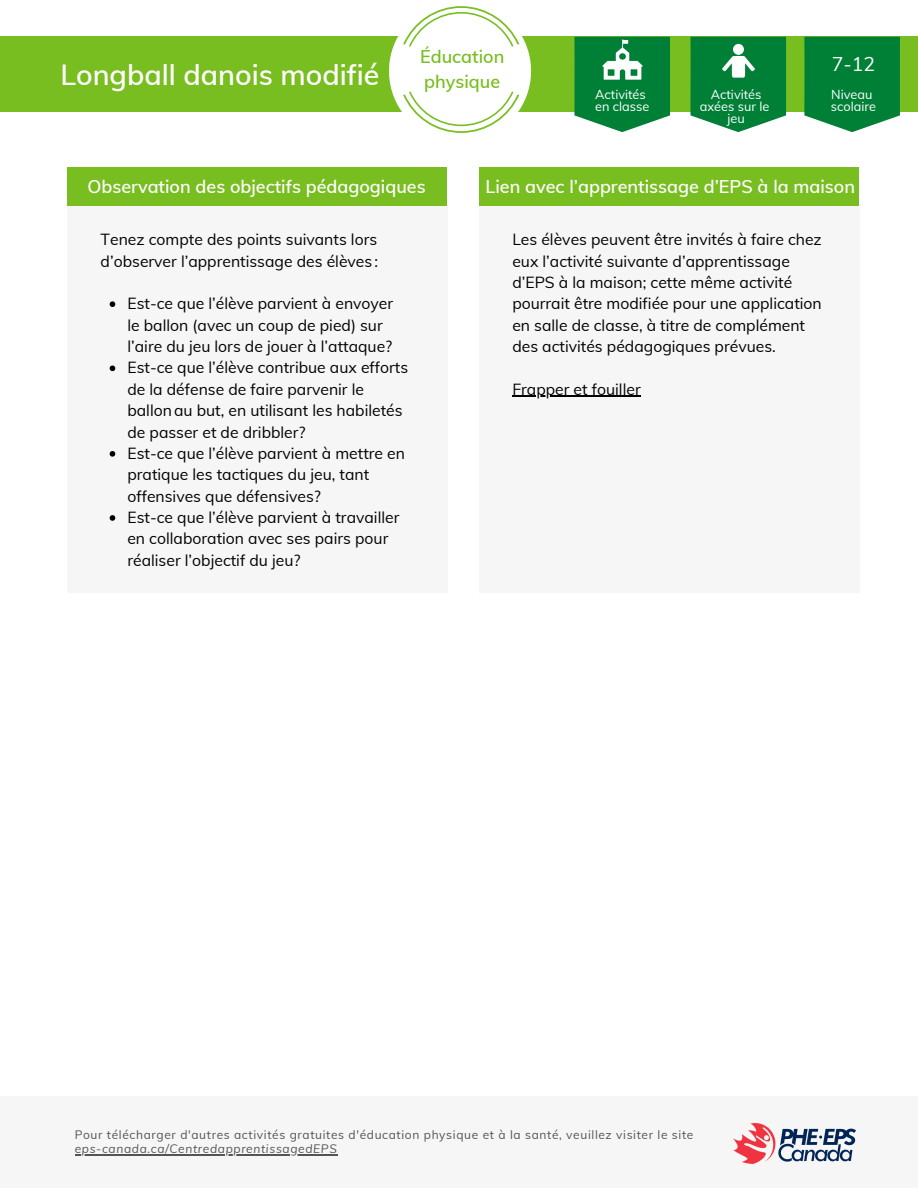
<style>
.page{position:relative;width:918px;height:1188px;background:#fff}
.page>*{position:absolute;margin:0;border:0;box-sizing:border-box;transform-origin:0 0}
.t1{font:600 28.5px "Muli";color:#fff}
.t2{font:19.5px "Muli";color:#fff}
.t3{font:600 18px "Muli";color:#fff}
.t4{font:600 18px/25px "Muli";color:#78be20}
.t5{font:15.75px/21.3px "Muli";color:#000}
.t6{font:12.75px/12.3px "Muli";color:#fff}
.t7{font:12px "Muli";letter-spacing:.055em;color:#545454}
.t8{font:italic 12px "Muli";letter-spacing:.055em;color:#545454}
</style>
<div class="page">
<div style="left:0;top:1096px;width:918px;height:92px;background:#f6f6f6"></div>
<img style="left:734px;top:1123px;width:121px;height:41px">
<hr style="left:75px;top:1154px;width:263px;height:1px;background:#545454">
<div style="left:68px;top:205px;width:380px;height:388px;background:#f6f6f6"></div>
<div style="left:68px;top:168px;width:379px;height:38px;background:#78be20"></div>
<svg style="left:110px;top:301px;width:5px;height:6px"></svg>
<svg style="left:110px;top:366px;width:5px;height:5px"></svg>
<svg style="left:110px;top:451px;width:5px;height:6px"></svg>
<svg style="left:110px;top:515px;width:5px;height:6px"></svg>
<div style="left:479px;top:205px;width:380px;height:388px;background:#f6f6f6"></div>
<div style="left:479px;top:168px;width:380px;height:38px;background:#78be20"></div>
<hr style="left:512px;top:396px;width:129px;height:1px;background:#000">
<div style="left:0;top:37px;width:918px;height:75px;background:#78be20"></div>
<svg style="left:389px;top:6px;width:142px;height:162px"></svg>
<svg style="left:804px;top:37px;width:96px;height:95px;background:#178b48"></svg>
<svg style="left:691px;top:37px;width:95px;height:95px;background:#239152"></svg>
<svg style="left:574px;top:37px;width:96px;height:95px;background:#1d8e4d"></svg>
<img style="left:599px;top:37px;width:47px;height:47px">
<h1 class="t1" style="left:60px;top:56px;width:321px">Longball danois modifié</h1>
<p class="t4" style="left:420px;top:44px;width:86px">Éducation physique</p>
<p class="t6" style="left:595px;top:88px;width:56px">Activités en classe</p>
<p class="t6" style="left:700px;top:88px;width:71px;text-align:center">Activités axées sur le jeu</p>
<p class="t2" style="left:832px;top:51px;width:45px">7-12</p>
<p class="t6" style="left:831px;top:88px;width:47px">Niveau scolaire</p>
<p class="t3" style="left:88px;top:175px;width:340px">Observation des objectifs pédagogiques</p>
<p class="t5" style="left:101px;top:229px;width:279px">Tenez compte des points suivants lors d’observer l’apprentissage des élèves :</p>
<p class="t5" style="left:127px;top:293px;width:282px">Est-ce que l’élève parvient à envoyer le ballon (avec un coup de pied) sur l’aire du jeu lors de jouer à l’attaque?<br>Est-ce que l’élève contribue aux efforts de la défense de faire parvenir le ballonau but, en utilisant les habiletés de passer et de dribbler?<br>Est-ce que l’élève parvient à mettre en pratique les tactiques du jeu, tant offensives que défensives?<br>Est-ce que l’élève parvient à travailler en collaboration avec ses pairs pour réaliser l’objectif du jeu?</p>
<p class="t3" style="left:485px;top:175px;width:371px">Lien avec l’apprentissage d’EPS à la maison</p>
<p class="t5" style="left:512px;top:229px;width:311px">Les élèves peuvent être invités à faire chez eux l’activité suivante d’apprentissage d’EPS à la maison; cette même activité pourrait être modifiée pour une application en salle de classe, à titre de complément des activités pédagogiques prévues.</p>
<p class="t5" style="left:512px;top:378px;width:130px">Frapper et fouiller</p>
<p class="t7" style="left:75px;top:1127px;width:620px">Pour télécharger d'autres activités gratuites d'éducation physique et à la santé, veuillez visiter le site</p>
<p class="t8" style="left:75px;top:1141px;width:264px">eps-canada.ca/CentredapprentissagedEPS</p>
</div>
